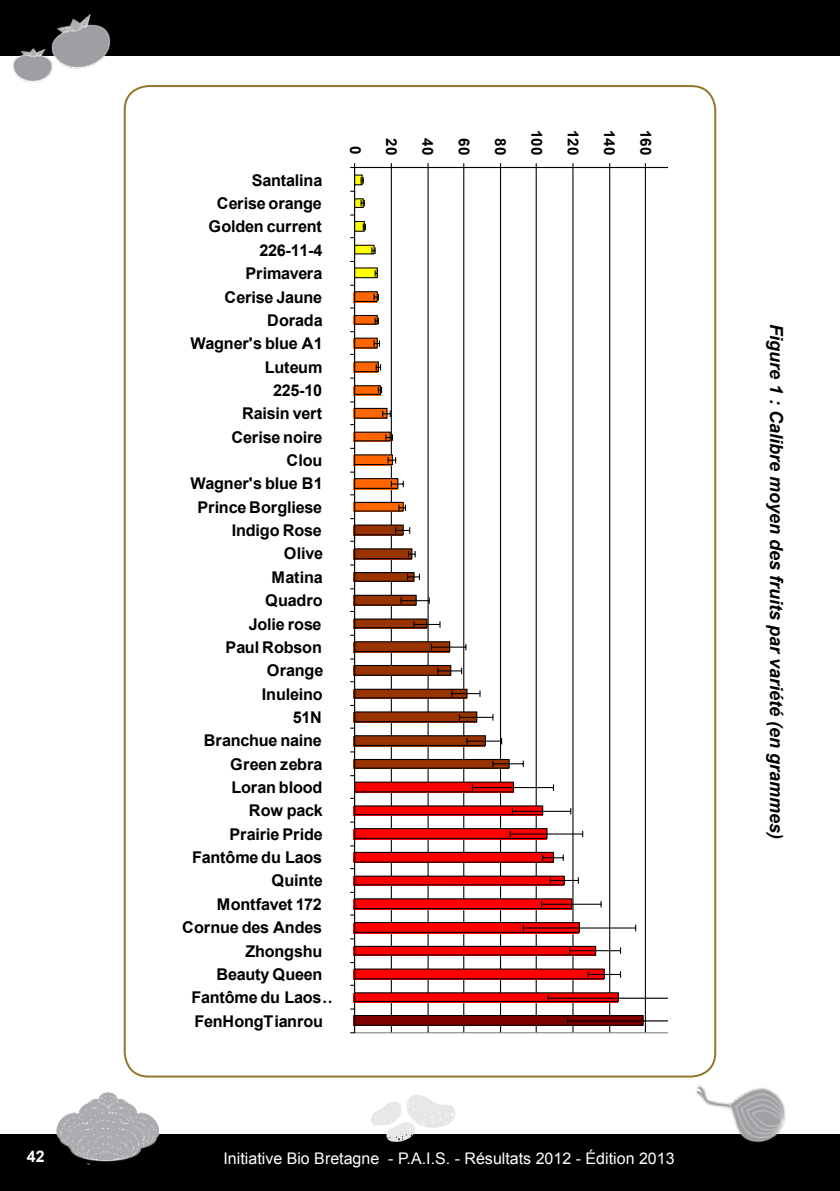
<style>
.page{position:relative;width:840px;height:1191px;background:#fff}
.page>*{position:absolute;margin:0;border:0;box-sizing:border-box;transform-origin:0 0}
.t1{font:italic 700 18px "Arial";color:#000}
.t2{font:700 16.2px "Arial";letter-spacing:-.01em;color:#000}
.t3{font:16px "Arial";color:#fff}
.t4{font:700 16px "Arial";color:#fff}
.t5{font:700 15.2px "Arial";letter-spacing:.015em;color:#000}
</style>
<div class="page">
<div style="left:0;top:1134px;width:839px;height:57px;background:#000"></div>
<div style="left:0;top:0;width:839px;height:55px;background:#000"></div>
<svg style="left:371px;top:1095px;width:85px;height:47px"></svg>
<img style="left:56px;top:1092px;width:104px;height:72px">
<img style="left:681px;top:1039px;width:105px;height:103px">
<img style="left:9px;top:14px;width:112px;height:69px">
<hr style="left:681px;top:167px;width:1px;height:865px;background:#000">
<hr style="left:716px;top:167px;width:1px;height:865px;background:#000">
<svg style="left:350px;top:163px;width:317px;height:871px"></svg>
<p class="t2" style="left:251px;top:169px;width:72px">Santalina</p>
<p class="t2" style="left:217px;top:193px;width:107px">Cerise orange</p>
<p class="t2" style="left:208px;top:216px;width:115px">Golden current</p>
<p class="t2" style="left:259px;top:239px;width:64px">226-11-4</p>
<p class="t2" style="left:245px;top:263px;width:79px">Primavera</p>
<p class="t2" style="left:224px;top:286px;width:99px">Cerise Jaune</p>
<p class="t2" style="left:267px;top:309px;width:57px">Dorada</p>
<p class="t2" style="left:190px;top:333px;width:134px">Wagner's blue A1</p>
<p class="t2" style="left:265px;top:356px;width:59px">Luteum</p>
<p class="t2" style="left:273px;top:379px;width:50px">225-10</p>
<p class="t2" style="left:242px;top:403px;width:81px">Raisin vert</p>
<p class="t2" style="left:231px;top:426px;width:93px">Cerise noire</p>
<p class="t2" style="left:286px;top:449px;width:37px">Clou</p>
<p class="t2" style="left:190px;top:473px;width:134px">Wagner's blue B1</p>
<p class="t2" style="left:197px;top:496px;width:126px">Prince Borgliese</p>
<p class="t2" style="left:232px;top:520px;width:91px">Indigo Rose</p>
<p class="t2" style="left:283px;top:543px;width:41px">Olive</p>
<p class="t2" style="left:271px;top:566px;width:53px">Matina</p>
<p class="t2" style="left:265px;top:590px;width:59px">Quadro</p>
<p class="t2" style="left:249px;top:613px;width:74px">Jolie rose</p>
<p class="t2" style="left:225px;top:636px;width:98px">Paul Robson</p>
<p class="t2" style="left:266px;top:660px;width:58px">Orange</p>
<p class="t2" style="left:262px;top:683px;width:62px">Inuleino</p>
<p class="t2" style="left:293px;top:706px;width:30px">51N</p>
<p class="t2" style="left:203px;top:730px;width:120px">Branchue naine</p>
<p class="t2" style="left:230px;top:753px;width:94px">Green zebra</p>
<p class="t2" style="left:231px;top:776px;width:92px">Loran blood</p>
<p class="t2" style="left:249px;top:800px;width:75px">Row pack</p>
<p class="t2" style="left:229px;top:823px;width:95px">Prairie Pride</p>
<p class="t2" style="left:192px;top:846px;width:131px">Fantôme du Laos</p>
<p class="t2" style="left:271px;top:870px;width:53px">Quinte</p>
<p class="t2" style="left:217px;top:893px;width:107px">Montfavet 172</p>
<p class="t2" style="left:182px;top:916px;width:141px">Cornue des Andes</p>
<p class="t2" style="left:245px;top:940px;width:78px">Zhongshu</p>
<p class="t2" style="left:216px;top:963px;width:107px">Beauty Queen</p>
<p class="t2" style="left:191px;top:986px;width:148px">Fantôme du Laos …</p>
<p class="t2" style="left:194px;top:1010px;width:130px">FenHongTianrou</p>
<p class="t5" style="left:365px;top:146px;width:10px;rotate:90deg">0</p>
<p class="t5" style="left:401px;top:138px;width:19px;rotate:90deg">20</p>
<p class="t5" style="left:438px;top:138px;width:19px;rotate:90deg">40</p>
<p class="t5" style="left:474px;top:138px;width:19px;rotate:90deg">60</p>
<p class="t5" style="left:510px;top:138px;width:19px;rotate:90deg">80</p>
<p class="t5" style="left:546px;top:129px;width:27px;rotate:90deg">100</p>
<p class="t5" style="left:583px;top:129px;width:27px;rotate:90deg">120</p>
<p class="t5" style="left:619px;top:129px;width:27px;rotate:90deg">140</p>
<p class="t5" style="left:655px;top:129px;width:27px;rotate:90deg">160</p>
<p class="t4" style="left:27px;top:1145px;width:19px">42</p>
<p class="t3" style="left:223px;top:1147px;width:452px">Initiative Bio Bretagne - P.A.I.S. - Résultats 2012 - Édition 2013</p>
<p class="t1" style="left:787px;top:324px;width:518px;rotate:90deg">Figure 1 : Calibre moyen des fruits par variété (en grammes)</p>
</div>
